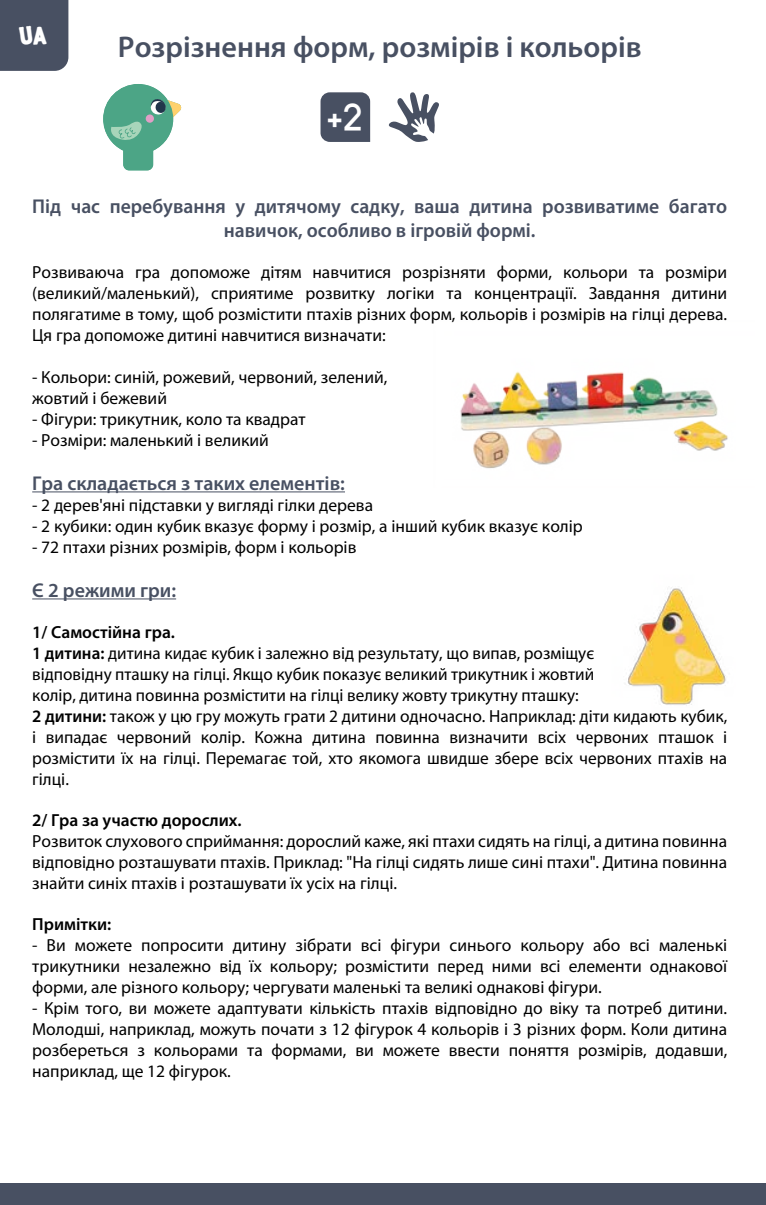
<style>
.page{position:relative;width:766px;height:1205px;background:#fff}
.page>*{position:absolute;margin:0;border:0;box-sizing:border-box;transform-origin:0 0}
.t1{font:700 38.25px "Louis George Cafe";color:#fff}
.t2{font:600 30px "Myriad Pro";color:#485062}
.t3{font:25px "Tykewriter Bold Bobbing mod";color:#fff}
.t4{font:600 20px/24px "Myriad Pro";color:#485062;text-align:center}
.t5{font:17.5px/21px "Myriad Pro";color:#000;text-align:justify}
.t6{font:600 17.5px "Myriad Pro";color:#000}
.s1{font-weight:600}
</style>
<div class="page">
<div style="left:0;top:1183px;width:765px;height:22px;background:#485062"></div>
<div style="left:0;top:0;width:68px;height:71px;background:#485062"></div>
<hr style="left:32px;top:491px;width:313px;height:1px;background:#485062">
<hr style="left:32px;top:598px;width:144px;height:1px;background:#485062">
<div style="left:320px;top:92px;width:50px;height:50px;background:#485062"></div>
<svg style="left:388px;top:92px;width:51px;height:50px"></svg>
<svg style="left:103px;top:84px;width:79px;height:86px"></svg>
<svg style="left:155px;top:101px;width:11px;height:12px"></svg>
<img style="left:627px;top:587px;width:99px;height:119px">
<img style="left:460px;top:371px;width:268px;height:98px">
<p class="t3" style="left:19px;top:23px;width:30px">UA</p>
<p class="t2" style="left:118px;top:28px;width:525px">Розрізнення форм, розмірів і кольорів</p>
<p class="t1" style="left:327px;top:92px;width:37px">+2</p>
<p class="t4" style="left:32px;top:194px;width:696px">Під час перебування у дитячому садку, ваша дитина розвиватиме багато навичок, особливо в ігровій формі.</p>
<p class="t5" style="left:32px;top:261px;width:696px">Розвиваюча гра допоможе дітям навчитися розрізняти форми, кольори та розміри (великий/маленький), сприятиме розвитку логіки та концентрації. Завдання дитини полягатиме в тому, щоб розмістити птахів різних форм, кольорів і розмірів на гілці дерева.<br>Ця гра допоможе дитині навчитися визначати:</p>
<p class="t5" style="left:32px;top:366px;width:356px">- Кольори: синій, рожевий, червоний, зелений, жовтий і бежевий</p>
<p class="t5" style="left:32px;top:408px;width:275px">- Фігури: трикутник, коло та квадрат</p>
<p class="t5" style="left:32px;top:429px;width:238px">- Розміри: маленький і великий</p>
<p class="t4" style="left:32px;top:471px;width:314px">Гра складається з таких елементів:</p>
<p class="t5" style="left:32px;top:494px;width:342px">- 2 дерев'яні підставки у вигляді гілки дерева</p>
<p class="t5" style="left:32px;top:515px;width:552px">- 2 кубики: один кубик вказує форму і розмір, а інший кубик вказує колір</p>
<p class="t5" style="left:32px;top:536px;width:325px">- 72 птахи різних розмірів, форм і кольорів</p>
<p class="t4" style="left:32px;top:578px;width:145px">Є 2 режими гри:</p>
<p class="t5" style="left:32px;top:621px;width:696px;text-align:left"><span class="s1">1/ Самостійна гра.<br>1 дитина:</span> дитина кидає кубик і залежно від результату, що випав, розміщує<br>відповідну пташку на гілці. Якщо кубик показує великий трикутник і жовтий<br>колір, дитина повинна розмістити на гілці велику жовту трикутну пташку:<br><span class="s1">2 дитини:</span> також у цю гру можуть грати 2 дитини одночасно. Наприклад: діти кидають кубик, і випадає червоний колір. Кожна дитина повинна визначити всіх червоних пташок і розмістити їх на гілці. Перемагає той, хто якомога швидше збере всіх червоних птахів на гілці.</p>
<p class="t5" style="left:32px;top:809px;width:696px;text-align:left"><span class="s1">2/ Гра за участю дорослих.<br></span>Розвиток слухового сприймання: дорослий каже, які птахи сидять на гілці, а дитина повинна відповідно розташувати птахів. Приклад: "На гілці сидять лише сині птахи". Дитина повинна знайти синіх птахів і розташувати їх усіх на гілці.</p>
<p class="t6" style="left:32px;top:913px;width:81px">Примітки:</p>
<p class="t5" style="left:32px;top:934px;width:696px">- Ви можете попросити дитину зібрати всі фігури синього кольору або всі маленькі трикутники незалежно від їх кольору; розмістити перед ними всі елементи однакової форми, але різного кольору; чергувати маленькі та великі однакові фігури.</p>
<p class="t5" style="left:32px;top:997px;width:696px">- Крім того, ви можете адаптувати кількість птахів відповідно до віку та потреб дитини.<br>Молодші, наприклад, можуть почати з 12 фігурок 4 кольорів і 3 різних форм. Коли дитина розбереться з кольорами та формами, ви можете ввести поняття розмірів, додавши, наприклад, ще 12 фігурок.</p>
</div>
